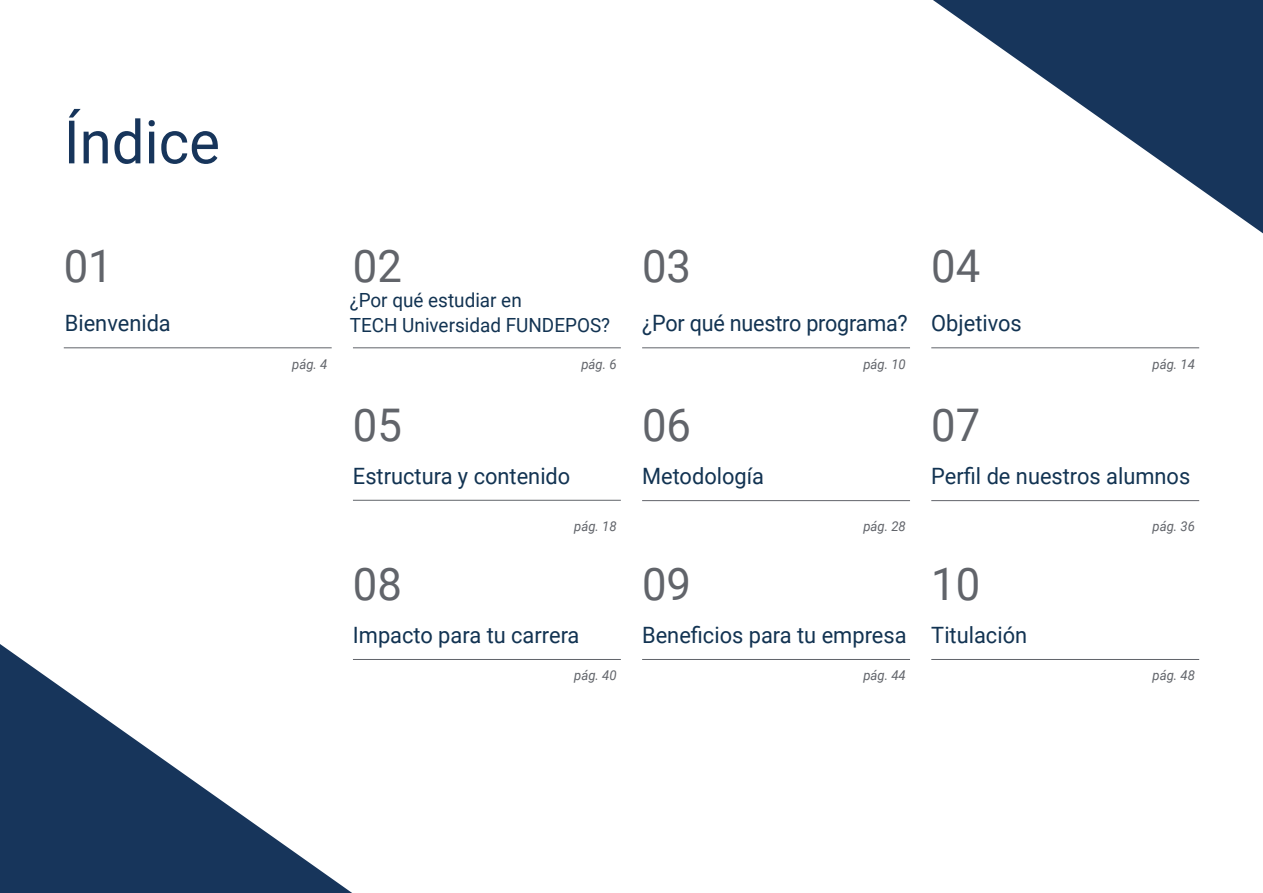
<style>
.page{position:relative;width:1263px;height:893px;background:#fff}
.page>*{position:absolute;margin:0;border:0;box-sizing:border-box;transform-origin:0 0}
.t1{font:60px "Roboto";color:#17355b}
.t2{font:45px "Roboto";color:#61646a}
.t3{font:22.5px "Roboto";color:#123352}
.t4{font:22.5px "Roboto";color:#123352;scale:.96 1}
.t5{font:19.5px/25.5px "Roboto";color:#123352}
.t6{font:italic 13.5px "Roboto";color:#61646a}
</style>
<div class="page">
<svg style="left:0;top:644px;width:352px;height:249px"></svg>
<svg style="left:933px;top:0;width:330px;height:233px"></svg>
<hr style="left:64px;top:347px;width:268px;height:1px;background:#61646a">
<hr style="left:642px;top:500px;width:268px;height:1px;background:#61646a">
<hr style="left:353px;top:659px;width:268px;height:1px;background:#61646a">
<hr style="left:353px;top:347px;width:268px;height:1px;background:#61646a">
<hr style="left:353px;top:500px;width:268px;height:1px;background:#61646a">
<hr style="left:931px;top:500px;width:268px;height:1px;background:#61646a">
<hr style="left:642px;top:659px;width:268px;height:1px;background:#61646a">
<hr style="left:931px;top:659px;width:268px;height:1px;background:#61646a">
<hr style="left:642px;top:347px;width:268px;height:1px;background:#61646a">
<hr style="left:931px;top:347px;width:268px;height:1px;background:#61646a">
<h1 class="t1" style="left:64px;top:100px;width:158px">Índice</h1>
<h2 class="t2" style="left:64px;top:235px;width:51px">01</h2>
<h2 class="t2" style="left:353px;top:235px;width:51px">02</h2>
<h2 class="t2" style="left:642px;top:235px;width:51px">03</h2>
<h2 class="t2" style="left:931px;top:235px;width:51px">04</h2>
<p class="t5" style="left:350px;top:286px;width:262px">¿Por qué estudiar en<br>TECH Universidad FUNDEPOS?</p>
<p class="t3" style="left:65px;top:307px;width:108px">Bienvenida</p>
<p class="t3" style="left:931px;top:307px;width:92px">Objetivos</p>
<p class="t4" style="left:642px;top:307px;width:278px">¿Por qué nuestro programa?</p>
<p class="t6" style="left:292px;top:355px;width:37px">pág. 4</p>
<p class="t6" style="left:581px;top:355px;width:37px">pág. 6</p>
<p class="t6" style="left:863px;top:355px;width:44px">pág. 10</p>
<p class="t6" style="left:1152px;top:355px;width:44px">pág. 14</p>
<h2 class="t2" style="left:353px;top:394px;width:51px">05</h2>
<h2 class="t2" style="left:642px;top:393px;width:51px">06</h2>
<h2 class="t2" style="left:931px;top:393px;width:51px">07</h2>
<p class="t3" style="left:353px;top:460px;width:219px">Estructura y contenido</p>
<p class="t3" style="left:642px;top:460px;width:123px">Metodología</p>
<p class="t3" style="left:931px;top:460px;width:261px">Perfil de nuestros alumnos</p>
<p class="t6" style="left:574px;top:517px;width:44px">pág. 18</p>
<p class="t6" style="left:863px;top:517px;width:44px">pág. 28</p>
<p class="t6" style="left:1152px;top:517px;width:44px">pág. 36</p>
<h2 class="t2" style="left:353px;top:552px;width:51px">08</h2>
<h2 class="t2" style="left:642px;top:552px;width:51px">09</h2>
<h2 class="t2" style="left:931px;top:552px;width:51px">10</h2>
<p class="t3" style="left:353px;top:619px;width:228px">Impacto para tu carrera</p>
<p class="t3" style="left:642px;top:619px;width:387px">Beneficios para tu empresa Titulación</p>
<p class="t6" style="left:574px;top:666px;width:44px">pág. 40</p>
<p class="t6" style="left:863px;top:666px;width:44px">pág. 44</p>
<p class="t6" style="left:1152px;top:666px;width:44px">pág. 48</p>
</div>
